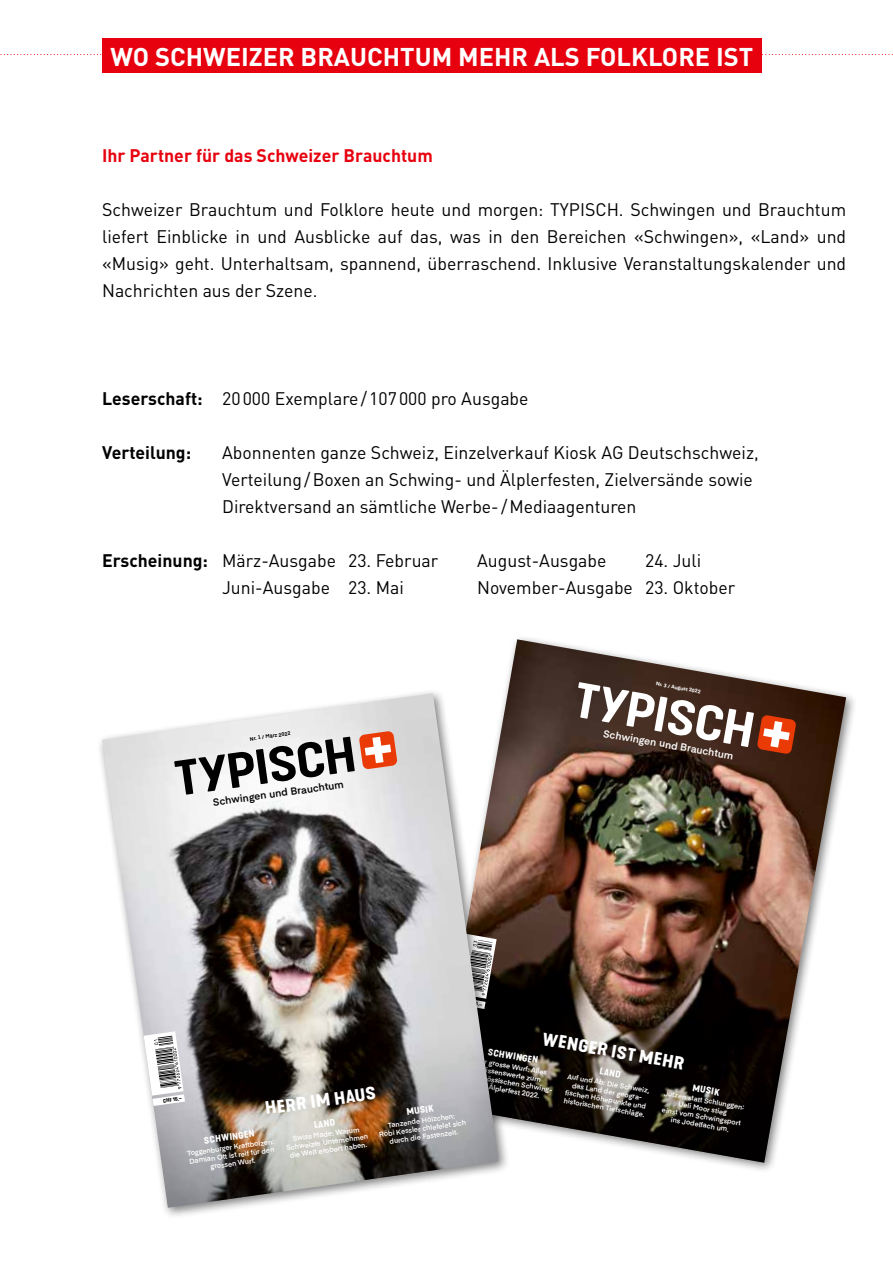
<style>
.page{position:relative;width:893px;height:1263px;background:#fff}
.page>*{position:absolute;margin:0;border:0;box-sizing:border-box;transform-origin:0 0}
.t1{font:700 25.35px "DIN";color:#fff}
.t2{font:18px/27px "DIN";color:#000;text-align:justify}
.t3{font:700 18px "DIN";color:#e7000e}
.t4{font:700 18px "DIN";color:#000}
.t5{font:700 expanded 16.8px "Kapra Neue";color:#fff;scale:1.05 1}
.t6{font:600 10.05px "Eina 02";color:#fff}
.t7{font:600 10.05px "Eina 02";color:#000}
.t8{font:700 expanded 9px "Kapra Neue";color:#fff}
.t9{font:600 7.05px/8.1px "Eina 02";color:#fff;text-align:center}
.t10{font:700 5.1px "Eina 02";color:#fff}
.t11{font:700 5.1px "Eina 02";color:#000}
.t12{font:700 expanded 5.1px "Kapra Neue";color:#000}
.s1{font-weight:700}
</style>
<div class="page">
<svg style="left:0;top:54px;width:893px;height:1px"></svg>
<img style="left:506px;top:639px;width:340px;height:417px">
<svg style="left:510px;top:974px;width:282px;height:189px;background:#423b37"></svg>
<svg style="left:578px;top:682px;width:218px;height:72px"></svg>
<div style="left:97px;top:688px;width:413px;height:531px;background:#000;opacity:.5"></div>
<img style="left:102px;top:693px;width:397px;height:515px">
<svg style="left:149px;top:1030px;width:350px;height:178px;background:#88837f"></svg>
<svg style="left:144px;top:1031px;width:41px;height:75px"></svg>
<svg style="left:174px;top:731px;width:223px;height:64px"></svg>
<div style="left:102px;top:38px;width:659px;height:34px;background:#e7000e"></div>
<p class="t1" style="left:111px;top:40px;width:644px">WO SCHWEIZER BRAUCHTUM MEHR ALS FOLKLORE IST</p>
<p class="t3" style="left:102px;top:144px;width:332px">Ihr Partner für das Schweizer Brauchtum</p>
<p class="t2" style="left:102px;top:196px;width:746px">Schweizer Brauchtum und Folklore heute und morgen: TYPISCH. Schwingen und Brauchtum liefert Einblicke in und Ausblicke auf das, was in den Bereichen «Schwingen», «Land» und «Musig» geht. Unterhaltsam, spannend, überraschend. Inklusive Veranstaltungskalender und Nachrichten aus der Szene.</p>
<p class="t2" style="left:102px;top:385px;width:428px"><span class="s1">Leserschaft:</span> 20000 Exemplare/107000 pro Ausgabe</p>
<p class="t4" style="left:102px;top:441px;width:91px">Verteilung:</p>
<p class="t2" style="left:222px;top:439px;width:538px;text-align:left">Abonnenten ganze Schweiz, Einzelverkauf Kiosk AG Deutschschweiz,<br>Verteilung/Boxen an Schwing- und Älplerfesten, Zielversände sowie<br>Direktversand an sämtliche Werbe- /Mediaagenturen</p>
<p class="t2" style="left:102px;top:547px;width:338px"><span class="s1">Erscheinung:</span> März-Ausgabe 23. Februar</p>
<p class="t2" style="left:477px;top:547px;width:131px">August-Ausgabe</p>
<p class="t2" style="left:645px;top:547px;width:58px">24. Juli</p>
<p class="t2" style="left:222px;top:574px;width:183px">Juni-Ausgabe 23. Mai</p>
<p class="t2" style="left:477px;top:574px;width:259px">November-Ausgabe 23. Oktober</p>
<p class="t11" style="left:250px;top:735px;width:42px;rotate:-8deg">Nr. 1 / März 2022</p>
<p class="t7" style="left:212px;top:795px;width:133px;rotate:-8deg">Schwingen und Brauchtum</p>
<p class="t10" style="left:657px;top:680px;width:47px;rotate:10deg">Nr. 3 / August 2022</p>
<p class="t6" style="left:605px;top:726px;width:133px;rotate:10deg">Schwingen und Brauchtum</p>
<p class="t5" style="left:545px;top:1028px;width:138px;rotate:10deg">WENGER IST MEHR</p>
<p class="t8" style="left:489px;top:1045px;width:52px;rotate:10deg">SCHWINGEN</p>
<p class="t9" style="left:468px;top:1054px;width:91px;rotate:10deg">Der grosse Wurf: Alles<br>Wissenswerte zum<br>Eidgenössischen Schwing&shy;und Älplerfest 2022.</p>
<p class="t8" style="left:601px;top:1065px;width:23px;rotate:10deg">LAND</p>
<p class="t9" style="left:568px;top:1072px;width:85px;rotate:10deg">Auf und Ab: Die Schweiz, das Land der geogra-<br>fi schen Höhepunkte und</p>
<p class="t8" style="left:694px;top:1082px;width:29px;rotate:10deg">MUSIK</p>
<p class="t5" style="left:264px;top:1097px;width:108px;rotate:-8deg">HERR IM HAUS</p>
<p class="t9" style="left:665px;top:1089px;width:83px;rotate:10deg">Jutzen statt Schlunggen:<br>Ueli Moor stieg<br>einst vom Schwingsport ins Jodelfach um.</p>
<p class="t12" style="left:163px;top:1097px;width:20px;rotate:-8deg">CHF 15.–</p>
<p class="t9" style="left:565px;top:1096px;width:83px;rotate:10deg">historischen Tiefschläge.</p>
<p class="t8" style="left:406px;top:1106px;width:29px;rotate:-8deg">MUSIK</p>
<p class="t9" style="left:378px;top:1122px;width:89px;rotate:-8deg">Tanzende Hölzchen:<br>Röbi Kessler chlefelet sich</p>
<p class="t8" style="left:313px;top:1119px;width:23px;rotate:-8deg">LAND</p>
<p class="t9" style="left:285px;top:1135px;width:84px;rotate:-8deg">Swiss Made: Warum<br>Schweizer Unternehmen die Welt erobert haben.</p>
<p class="t8" style="left:203px;top:1134px;width:52px;rotate:-8deg">SCHWINGEN</p>
<p class="t9" style="left:389px;top:1137px;width:71px;rotate:-8deg">durch die Fastenzeit.</p>
<p class="t9" style="left:187px;top:1149px;width:89px;rotate:-8deg">Toggenburger Kraftbolzen:<br>Damian Ott ist reif für den grossen Wurf.</p>
</div>
